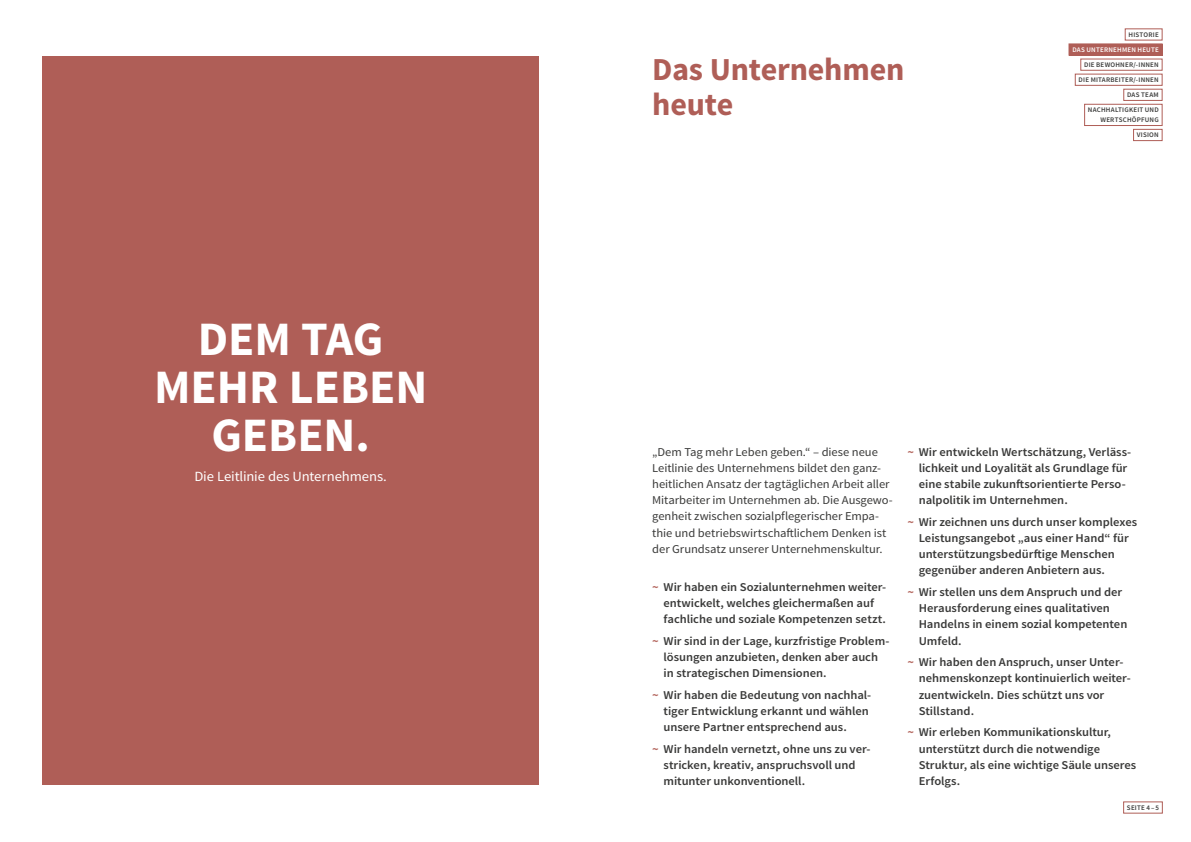
<style>
.page{position:relative;width:1191px;height:842px;background:#fff}
.page>*{position:absolute;margin:0;border:0;box-sizing:border-box;transform-origin:0 0}
.t1{font:700 48px/48px "Source Sans Pro";color:#fff;text-align:center}
.t2{font:700 32px/35.1px "Source Sans Pro";letter-spacing:-.005em;color:#af5e57}
.t3{font:14px "Source Sans Pro";letter-spacing:-.01em;color:#fff;scale:1.05 1}
.t4{font:600 12px/16.2px "Source Sans Pro";letter-spacing:-.005em;color:#3a3a39;scale:1.05 1}
.t5{font:12px/16.2px "Source Sans Pro";letter-spacing:-.005em;color:#3a3a39;scale:1.05 1}
.t6{font:600 7px/15.1px "Source Sans Pro";letter-spacing:.03em;color:#3a3a39;text-align:right}
.t7{font:600 7px "Source Sans Pro";letter-spacing:.025em;color:#fff}
.s1{font-weight:700;color:#b76c64}
</style>
<div class="page">
<div style="left:43px;top:57px;width:496px;height:728px;background:#af5e57"></div>
<div style="left:1124px;top:28px;width:38px;height:13px;border:1px solid #af5e57"></div>
<div style="left:1069px;top:44px;width:93px;height:11px;background:#af5e57"></div>
<div style="left:1068px;top:43px;width:94px;height:13px;border:1px solid #af5e57"></div>
<div style="left:1080px;top:59px;width:82px;height:12px;border:1px solid #af5e57"></div>
<div style="left:1074px;top:74px;width:88px;height:12px;border:1px solid #af5e57"></div>
<div style="left:1123px;top:89px;width:39px;height:12px;border:1px solid #af5e57"></div>
<div style="left:1084px;top:104px;width:78px;height:22px;border:1px solid #af5e57"></div>
<div style="left:1133px;top:129px;width:29px;height:12px;border:1px solid #af5e57"></div>
<div style="left:1123px;top:801px;width:39px;height:13px;border:1px solid #af5e57"></div>
<h1 class="t1" style="left:154px;top:317px;width:275px">DEM TAG<br>MEHR LEBEN<br>GEBEN.</h1>
<p class="t3" style="left:194px;top:467px;width:185px">Die Leitlinie des Unternehmens.</p>
<h2 class="t2" style="left:652px;top:53px;width:254px">Das Unternehmen heute</h2>
<p class="t6" style="left:1128px;top:27px;width:32px">HISTORIE</p>
<p class="t7" style="left:1072px;top:45px;width:88px">DAS UNTERNEHMEN HEUTE</p>
<p class="t6" style="left:1078px;top:57px;width:82px">DIE BEWOHNER/-INNEN<br>DIE MITARBEITER/-INNEN<br>DAS TEAM<br>NACHHALTIGKEIT UND</p>
<p class="t6" style="left:1100px;top:112px;width:60px">WERTSCHÖPFUNG<br>VISION</p>
<p class="t5" style="left:652px;top:444px;width:231px">„Dem Tag mehr Leben geben.“ – diese neue Leitlinie des Unternehmens bildet den ganz&shy;heitlichen Ansatz der tagtäglichen Arbeit aller Mitarbeiter im Unternehmen ab. Die Ausgewo&shy;genheit zwischen sozialpflegerischer Empa&shy;thie und betriebswirtschaftlichem Denken ist der Grundsatz unserer Unternehmenskultur.</p>
<p class="t4" style="left:663px;top:579px;width:214px;text-indent:-11px"><span class="s1">~</span> Wir haben ein Sozialunternehmen weiter&shy;entwickelt, welches gleichermaßen auf fachliche und soziale Kompetenzen setzt.</p>
<p class="t4" style="left:663px;top:633px;width:217px;text-indent:-11px"><span class="s1">~</span> Wir sind in der Lage, kurzfristige Problem&shy;lösungen anzubieten, denken aber auch in strategischen Dimensionen.</p>
<p class="t4" style="left:663px;top:687px;width:199px;text-indent:-11px"><span class="s1">~</span> Wir haben die Bedeutung von nachhal&shy;tiger Entwicklung erkannt und wählen unsere Partner entsprechend aus.</p>
<p class="t4" style="left:663px;top:741px;width:199px;text-indent:-11px"><span class="s1">~</span> Wir handeln vernetzt, ohne uns zu ver&shy;stricken, kreativ, anspruchsvoll und mitunter unkonventionell.</p>
<p class="t4" style="left:918px;top:444px;width:204px;text-indent:-11px"><span class="s1">~</span> Wir entwickeln Wertschätzung, Verläss&shy;lichkeit und Loyalität als Grundlage für eine stabile zukunftsorientierte Perso&shy;nalpolitik im Unternehmen.</p>
<p class="t4" style="left:918px;top:514px;width:209px;text-indent:-11px"><span class="s1">~</span> Wir zeichnen uns durch unser komplexes Leistungsangebot „aus einer Hand“ für unterstützungsbedürftige Menschen gegenüber anderen Anbietern aus.</p>
<p class="t4" style="left:918px;top:584px;width:200px;text-indent:-11px"><span class="s1">~</span> Wir stellen uns dem Anspruch und der<br>Herausforderung eines qualitativen<br>Handelns in einem sozial kompetenten<br>Umfeld.</p>
<p class="t4" style="left:918px;top:654px;width:203px;text-indent:-11px"><span class="s1">~</span> Wir haben den Anspruch, unser Unter&shy;nehmenskonzept kontinuierlich weiter&shy;zuentwickeln. Dies schützt uns vor<br>Stillstand.</p>
<p class="t4" style="left:918px;top:725px;width:209px;text-indent:-11px"><span class="s1">~</span> Wir erleben Kommunikationskultur, unterstützt durch die notwendige<br>Struktur, als eine wichtige Säule unseres<br>Erfolgs.</p>
<p class="t6" style="left:1127px;top:800px;width:34px">SEITE 4 – 5</p>
</div>
